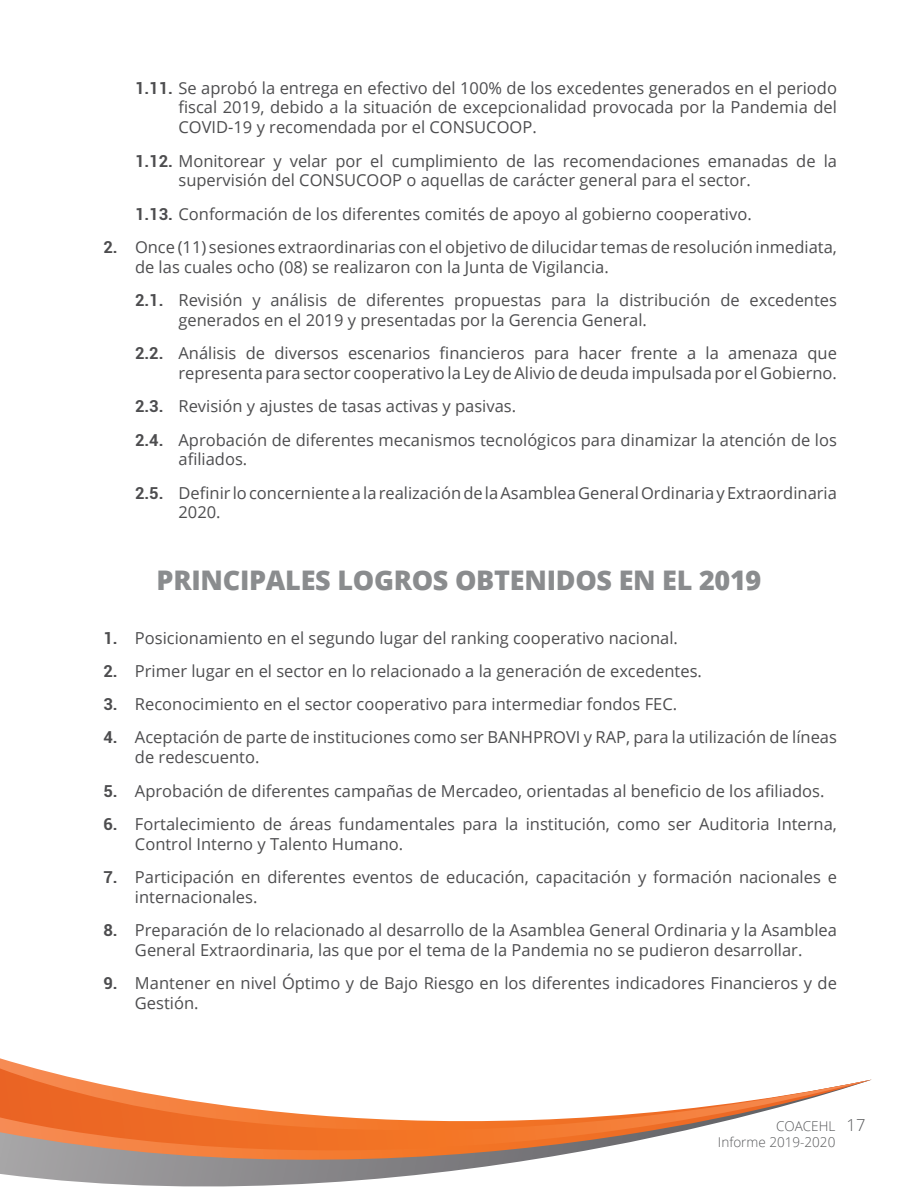
<style>
.page{position:relative;width:918px;height:1188px;background:#fff}
.page>*{position:absolute;margin:0;border:0;box-sizing:border-box;transform-origin:0 0}
.t1{font:800 27px "Open Sans";letter-spacing:-.01em;color:#8a8c8e}
.t2{font:16.5px/19.8px "Open Sans";color:#4d4d4f}
.t3{font:300 13.5px/16.2px "Open Sans";color:#58595b}
.s1{font-family:"Roboto";font-weight:700}
.s2{font-size:16.5px}
</style>
<div class="page">
<svg style="left:0;top:1068px;width:872px;height:119px"></svg>
<p class="t2" style="left:178px;top:77px;width:660px;text-align:justify;text-indent:-43px"><span class="s1">1.11.</span> Se aprobó la entrega en efectivo del 100% de los excedentes generados en el periodo fiscal 2019, debido a la situación de excepcionalidad provocada por la Pandemia del COVID-19 y recomendada por el CONSUCOOP.</p>
<p class="t2" style="left:178px;top:150px;width:660px;text-indent:-43px"><span class="s1">1.12.</span> Monitorear y velar por el cumplimiento de las recomendaciones emanadas de la supervisión del CONSUCOOP o aquellas de carácter general para el sector.</p>
<p class="t2" style="left:135px;top:203px;width:618px"><span class="s1">1.13.</span> Conformación de los diferentes comités de apoyo al gobierno cooperativo.</p>
<p class="t2" style="left:135px;top:237px;width:703px;text-indent:-31px"><span class="s1">2.</span> Once (11) sesiones extraordinarias con el objetivo de dilucidar temas de resolución inmediata, de las cuales ocho (08) se realizaron con la Junta de Vigilancia.</p>
<p class="t2" style="left:178px;top:290px;width:660px;text-indent:-43px"><span class="s1">2.1.</span> Revisión y análisis de diferentes propuestas para la distribución de excedentes generados en el 2019 y presentadas por la Gerencia General.</p>
<p class="t2" style="left:135px;top:343px;width:703px;text-align:right"><span class="s1">2.2.</span> Análisis de diversos escenarios financieros para hacer frente a la amenaza que representa para sector cooperativo la Ley de Alivio de deuda impulsada por el Gobierno.</p>
<p class="t2" style="left:135px;top:389px;width:704px;line-height:33.3px"><span class="s1">2.3.</span> Revisión y ajustes de tasas activas y pasivas.<br><span class="s1">2.4.</span> Aprobación de diferentes mecanismos tecnológicos para dinamizar la atención de los</p>
<p class="t2" style="left:135px;top:442px;width:703px;line-height:33.3px;text-indent:43px">afiliados.<br><span class="s1">2.5.</span> Definir lo concerniente a la realización de la Asamblea General Ordinaria y Extraordinaria</p>
<p class="t2" style="left:178px;top:502px;width:44px">2020.</p>
<h1 class="t1" style="left:157px;top:560px;width:606px">PRINCIPALES LOGROS OBTENIDOS EN EL 2019</h1>
<p class="t2" style="left:104px;top:627px;width:576px"><span class="s1">1.</span> Posicionamiento en el segundo lugar del ranking cooperativo nacional.</p>
<p class="t2" style="left:104px;top:661px;width:600px"><span class="s1">2.</span> Primer lugar en el sector en lo relacionado a la generación de excedentes.</p>
<p class="t2" style="left:104px;top:694px;width:575px"><span class="s1">3.</span> Reconocimiento en el sector cooperativo para intermediar fondos FEC.</p>
<p class="t2" style="left:135px;top:727px;width:703px;text-indent:-31px"><span class="s1">4.</span> Aceptación de parte de instituciones como ser BANHPROVI y RAP, para la utilización de líneas de redescuento.</p>
<p class="t2" style="left:104px;top:780px;width:722px"><span class="s1">5.</span> Aprobación de diferentes campañas de Mercadeo, orientadas al beneficio de los afiliados.</p>
<p class="t2" style="left:135px;top:813px;width:703px;text-indent:-31px"><span class="s1">6.</span> Fortalecimiento de áreas fundamentales para la institución, como ser Auditoria Interna,<br>Control Interno y Talento Humano.</p>
<p class="t2" style="left:135px;top:867px;width:704px;text-indent:-31px"><span class="s1">7.</span> Participación en diferentes eventos de educación, capacitación y formación nacionales e internacionales.</p>
<p class="t2" style="left:104px;top:920px;width:735px;text-align:center"><span class="s1">8.</span> Preparación de lo relacionado al desarrollo de la Asamblea General Ordinaria y la Asamblea<br>General Extraordinaria, las que por el tema de la Pandemia no se pudieron desarrollar.</p>
<p class="t2" style="left:135px;top:973px;width:704px;text-indent:-31px"><span class="s1">9.</span> Mantener en nivel Óptimo y de Bajo Riesgo en los diferentes indicadores Financieros y de<br>Gestión.</p>
<p class="t3" style="left:718px;top:1118px;width:149px;text-indent:58px">COACEHL <span class="s2">17<br></span>Informe 2019-2020</p>
</div>
